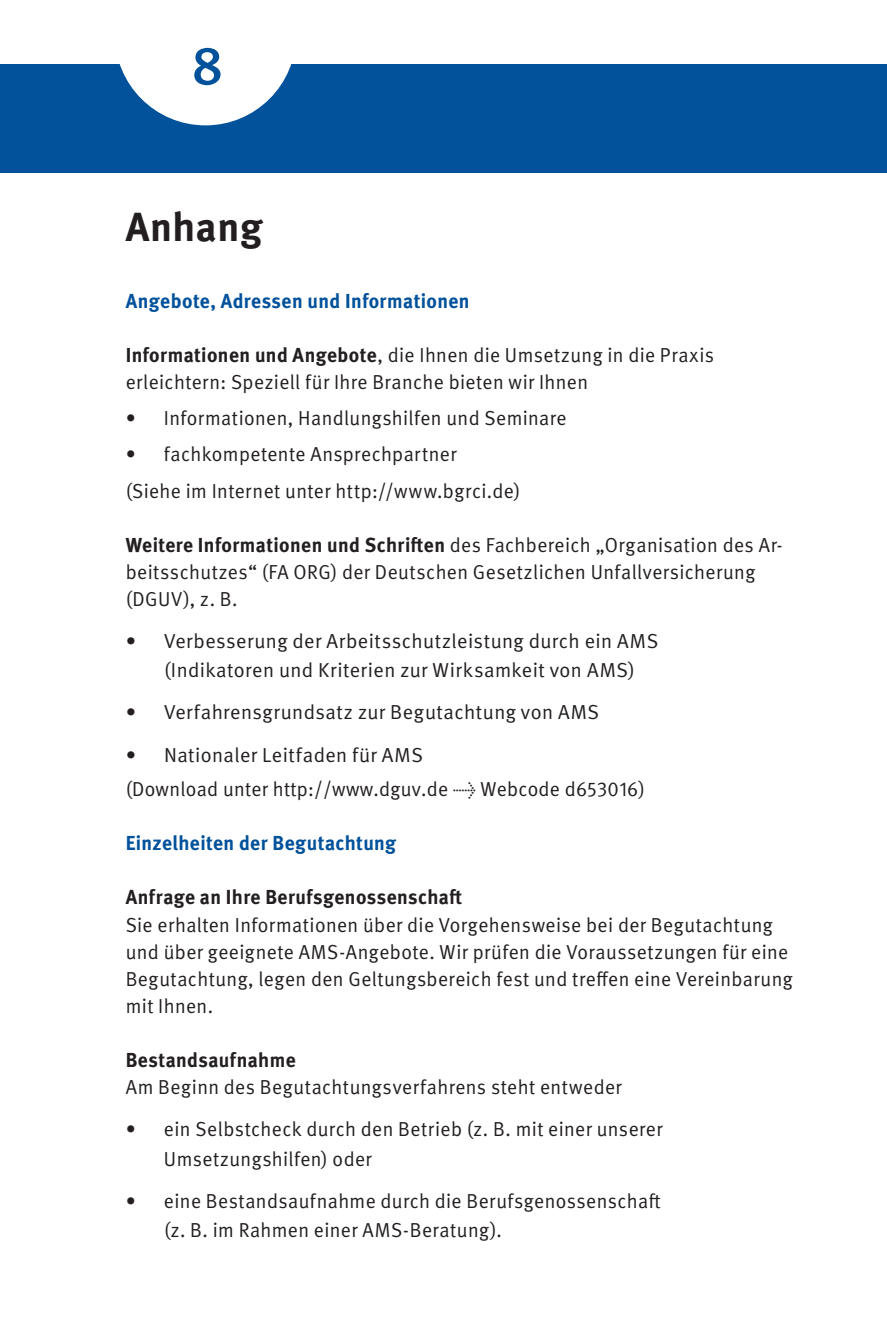
<style>
.page{position:relative;width:887px;height:1340px;background:#fff}
.page>*{position:absolute;margin:0;border:0;box-sizing:border-box;transform-origin:0 0}
.t1{font:500 54px "DGUV Meta";color:#01519b}
.t2{font:700 40.5px "DGUV Meta";letter-spacing:.02em;color:#231f20}
.t3{font:20.25px/27.2px "DGUV Meta";letter-spacing:.02em;color:#231f20}
.t4{font:700 20.25px "DGUV Meta";letter-spacing:.02em;color:#01519b}
.t5{font:700 20.25px "DGUV Meta";letter-spacing:.025em;color:#231f20}
.s1{font-weight:700}
</style>
<div class="page">
<div style="left:0;top:64px;width:887px;height:108px;background:#01519b"></div>
<svg style="left:119px;top:64px;width:173px;height:61px"></svg>
<h1 class="t1" style="left:191px;top:34px;width:33px">8</h1>
<h2 class="t2" style="left:126px;top:203px;width:138px">Anhang</h2>
<p class="t4" style="left:126px;top:289px;width:345px">Angebote, Adressen und Informationen</p>
<p class="t3" style="left:126px;top:342px;width:590px"><span class="s1">Informationen und Angebote</span>, die Ihnen die Umsetzung in die Praxis erleichtern: Speziell für Ihre Branche bieten wir Ihnen</p>
<p class="t3" style="left:126px;top:405px;width:442px">• Informationen, Handlungshilfen und Seminare</p>
<p class="t3" style="left:126px;top:435px;width:396px;line-height:37.1px">• fachkompetente Ansprechpartner<br>(Siehe im Internet unter http://www.bgrci.de)</p>
<p class="t3" style="left:126px;top:532px;width:658px"><span class="s1">Weitere Informationen und Schriften</span> des Fachbereich „Organisation des Ar&shy;beitsschutzes“ (FA ORG) der Deutschen Gesetzlichen Unfallversicherung (DGUV), z. B.</p>
<p class="t3" style="left:164px;top:627px;width:495px;line-height:29.2px;text-indent:-38px">• Verbesserung der Arbeitsschutzleistung durch ein AMS (Indikatoren und Kriterien zur Wirksamkeit von AMS)</p>
<p class="t3" style="left:126px;top:699px;width:475px">• Verfahrensgrundsatz zur Begutachtung von AMS</p>
<p class="t3" style="left:126px;top:737px;width:521px;line-height:34.4px">• Nationaler Leitfaden für AMS<br>(Download unter http://www.dguv.de → Webcode d653016)</p>
<p class="t4" style="left:126px;top:831px;width:272px">Einzelheiten der Begutachtung</p>
<p class="t5" style="left:126px;top:885px;width:338px">Anfrage an Ihre Berufsgenossenschaft</p>
<p class="t3" style="left:126px;top:911px;width:668px">Sie erhalten Informationen über die Vorgehensweise bei der Begutachtung und über geeignete AMS-Angebote. Wir prüfen die Voraussetzungen für eine Begutachtung, legen den Geltungsbereich fest und treffen eine Vereinbarung mit Ihnen.</p>
<p class="t5" style="left:126px;top:1048px;width:171px">Bestandsaufnahme</p>
<p class="t3" style="left:126px;top:1074px;width:497px">Am Beginn des Begutachtungsverfahrens steht entweder</p>
<p class="t3" style="left:164px;top:1115px;width:500px;line-height:29.2px;text-indent:-38px">• ein Selbstcheck durch den Betrieb (z. B. mit einer unserer<br>Umsetzungshilfen) oder</p>
<p class="t3" style="left:164px;top:1186px;width:498px;line-height:29.2px;text-indent:-38px">• eine Bestandsaufnahme durch die Berufsgenossenschaft (z. B. im Rahmen einer AMS-Beratung).</p>
</div>
